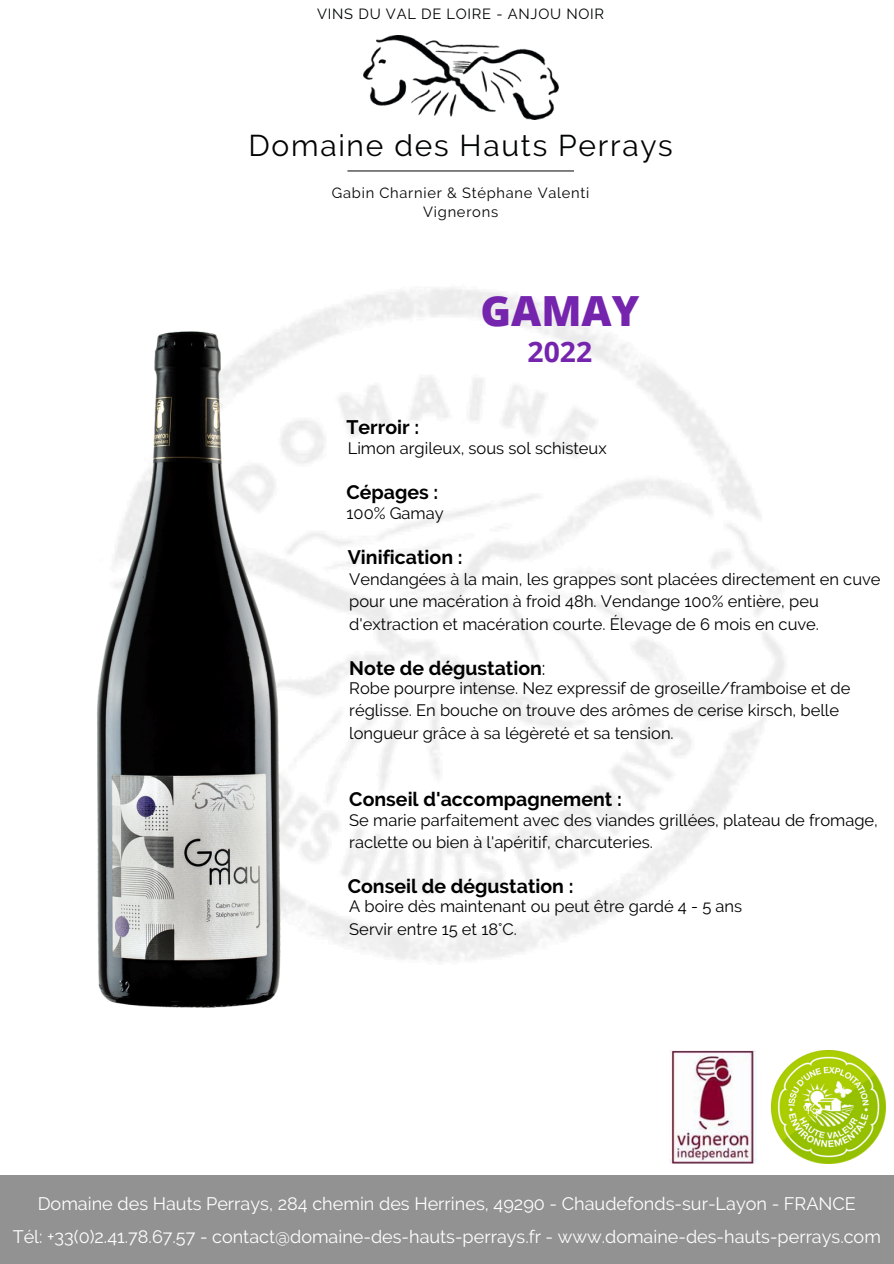
<style>
.page{position:relative;width:894px;height:1264px;background:#fff}
.page>*{position:absolute;margin:0;border:0;box-sizing:border-box;transform-origin:0 0}
.t1{font:800 41.55px "Open Sans";color:#7524ad}
.t2{font:29.85px "Raleway";letter-spacing:.055em;color:#020304}
.t3{font:700 28.2px "Open Sans";color:#7524ad}
.t4{font:700 19.5px "Raleway";color:#000}
.t5{font:18px "Raleway";color:#fff}
.t6{font:16.5px/22.5px "Raleway";color:#000}
.t7{font:14.7px/19.5px "Raleway";letter-spacing:.05em;color:#020304;text-align:center}
.s1{font-weight:400}
</style>
<div class="page">
<img style="left:771px;top:1050px;width:114px;height:113px">
<img style="left:669px;top:1050px;width:87px;height:113px">
<img style="left:363px;top:35px;width:195px;height:84px">
<hr style="left:347px;top:170px;width:226px;height:1px;background:#020304">
<div style="left:0;top:1175px;width:893px;height:88px;background:#929292"></div>
<img style="left:96px;top:310px;width:332px;height:698px">
<p class="t7" style="left:317px;top:4px;width:288px">VINS DU VAL DE LOIRE - ANJOU NOIR</p>
<h2 class="t2" style="left:248px;top:128px;width:425px">Domaine des Hauts Perrays</h2>
<p class="t7" style="left:332px;top:182px;width:259px">Gabin Charnier &amp; Stéphane Valenti<br>Vignerons</p>
<h6 class="t4" style="left:346px;top:416px;width:74px">Terroir :</h6>
<h4 class="t1" style="left:480px;top:281px;width:160px">GAMAY</h4>
<h4 class="t3" style="left:527px;top:332px;width:66px">2022</h4>
<h5 class="t6" style="left:347px;top:437px;width:260px">Limon argileux, sous sol schisteux</h5>
<h6 class="t4" style="left:346px;top:480px;width:93px">Cépages :</h6>
<h6 class="t6" style="left:346px;top:501px;width:99px">100% Gamay</h6>
<h4 class="t4" style="left:347px;top:545px;width:116px">Vinification :</h4>
<h4 class="t6" style="left:349px;top:567px;width:532px">Vendangées à la main, les grappes sont placées directement en cuve pour une macération à froid 48h. Vendange 100% entière, peu d'extraction et macération courte. Élevage de 6 mois en cuve.</h4>
<h4 class="t4" style="left:349px;top:656px;width:198px">Note de dégustation<span class="s1">:</span></h4>
<p class="t6" style="left:349px;top:677px;width:502px">Robe pourpre intense. Nez expressif de groseille/framboise et de réglisse. En bouche on trouve des arômes de cerise kirsch, belle longueur grâce à sa légèreté et sa tension.</p>
<h6 class="t4" style="left:349px;top:788px;width:274px">Conseil d'accompagnement :</h6>
<p class="t6" style="left:349px;top:808px;width:530px">Se marie parfaitement avec des viandes grillées, plateau de fromage, raclette ou bien à l'apéritif, charcuteries.</p>
<h6 class="t4" style="left:347px;top:874px;width:227px">Conseil de dégustation :</h6>
<h6 class="t6" style="left:349px;top:895px;width:394px">A boire dès maintenant ou peut être gardé 4 - 5 ans<br>Servir entre 15 et 18°C.</h6>
<h1 class="t5" style="left:38px;top:1193px;width:819px">Domaine des Hauts Perrays, 284 chemin des Herrines, 49290 - Chaudefonds-sur-Layon - FRANCE</h1>
<h3 class="t5" style="left:13px;top:1225px;width:869px">Tél: +33(0)2.41.78.67.57 - contact@domaine-des-hauts-perrays.fr - www.domaine-des-hauts-perrays.com</h3>
</div>
